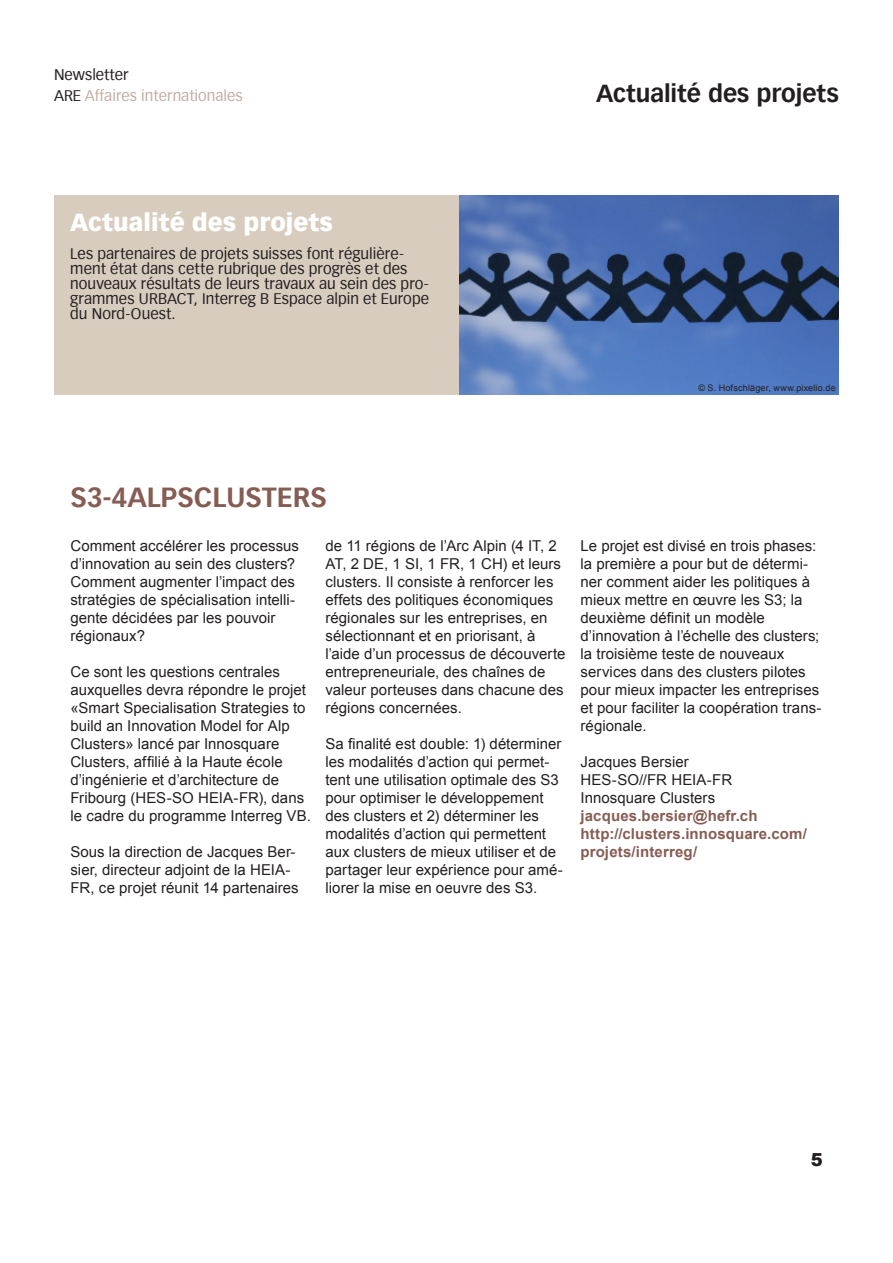
<style>
.page{position:relative;width:893px;height:1263px;background:#fff}
.page>*{position:absolute;margin:0;border:0;box-sizing:border-box;transform-origin:0 0}
.Überschrift__im_Inha{font:700 27px "Vectora LH";color:#865d53}
.t1{font:700 24px "Vectora LH";letter-spacing:-.005em;color:#231f20}
.Kapitel_Überschrift{font:900 24px "Vectora LH";letter-spacing:.005em;color:#fff}
.t2{font:900 18px "Arial";color:#231f20}
.Fliesstext{font:15px/18px "Arial";letter-spacing:.005em;color:#231f20}
.t3{font:15px/15px "Vectora LH";letter-spacing:.005em;color:#231f20}
.Fliesstext-2{font:700 15px/18px "Arial";letter-spacing:.01em;color:#865d53}
.t4{font:15px/20.4px "Vectora LH";color:#c3ada5}
.Fliesstext-3{font:9px "Arial";letter-spacing:.02em;color:#231f20}
.s1{color:#231f20}
</style>
<div class="page">
<div style="left:54px;top:195px;width:405px;height:199px;background:#d8ccbe"></div>
<img style="left:459px;top:196px;width:380px;height:198px">
<p class="t4" style="left:54px;top:65px;width:190px"><span class="s1">Newsletter<br>ARE</span> Affaires internationales</p>
<h2 class="t1" style="left:596px;top:79px;width:244px">Actualité des projets</h2>
<p class="Kapitel_Überschrift" style="left:70px;top:208px;width:264px">Actualité des projets</p>
<p class="t3" style="left:70px;top:247px;width:360px">Les partenaires de projets suisses font régulière&shy;ment état dans cette rubrique des progrès et des nouveaux résultats de leurs travaux au sein des pro&shy;grammes URBACT, Interreg B Espace alpin et Europe du Nord-Ouest.</p>
<p class="Fliesstext-3" style="left:698px;top:382px;width:139px">© S. Hofschläger, www.pixelio.de</p>
<p class="Überschrift__im_Inha" style="left:70px;top:481px;width:258px">S3-4ALPSCLUSTERS</p>
<p class="Fliesstext" style="left:70px;top:537px;width:230px">Comment accélérer les processus d’innovation au sein des clusters?<br>Comment augmenter l’impact des stratégies de spécialisation intelli&shy;gente décidées par les pouvoir régionaux?</p>
<p class="Fliesstext" style="left:70px;top:663px;width:242px">Ce sont les questions centrales auxquelles devra répondre le projet «Smart Specialisation Strategies to build an Innovation Model for Alp Clusters» lancé par Innosquare Clusters, affilié à la Haute école d’ingénierie et d’architecture de Fribourg (HES-SO HEIA-FR), dans le cadre du programme Interreg VB.</p>
<p class="Fliesstext" style="left:70px;top:843px;width:230px">Sous la direction de Jacques Ber&shy;sier, directeur adjoint de la HEIA-<br>FR, ce projet réunit 14 partenaires</p>
<p class="Fliesstext" style="left:325px;top:537px;width:241px">de 11 régions de l’Arc Alpin (4 IT, 2<br>AT, 2 DE, 1 SI, 1 FR, 1 CH) et leurs clusters. Il consiste à renforcer les effets des politiques économiques régionales sur les entreprises, en sélectionnant et en priorisant, à l’aide d’un processus de découverte entrepreneuriale, des chaînes de valeur porteuses dans chacune des régions concernées.</p>
<p class="Fliesstext" style="left:325px;top:735px;width:239px">Sa finalité est double: 1) déterminer les modalités d’action qui permet&shy;tent une utilisation optimale des S3 pour optimiser le développement des clusters et 2) déterminer les modalités d’action qui permettent aux clusters de mieux utiliser et de partager leur expérience pour amé&shy;liorer la mise en oeuvre des S3.</p>
<p class="Fliesstext" style="left:580px;top:537px;width:242px">Le projet est divisé en trois phases: la première a pour but de détermi&shy;ner comment aider les politiques à mieux mettre en œuvre les S3; la deuxième définit un modèle d’innovation à l’échelle des clusters; la troisième teste de nouveaux services dans des clusters pilotes pour mieux impacter les entreprises et pour faciliter la coopération trans&shy;régionale.</p>
<p class="Fliesstext" style="left:580px;top:753px;width:110px">Jacques Bersier</p>
<p class="Fliesstext" style="left:580px;top:771px;width:153px">HES-SO//FR HEIA-FR</p>
<p class="Fliesstext" style="left:580px;top:789px;width:136px">Innosquare Clusters</p>
<p class="Fliesstext-2" style="left:580px;top:807px;width:179px">jacques.bersier@hefr.ch</p>
<p class="Fliesstext-2" style="left:580px;top:825px;width:228px">http://clusters.innosquare.com/ projets/interreg/</p>
<p class="t2" style="left:811px;top:1147px;width:14px">5</p>
</div>
